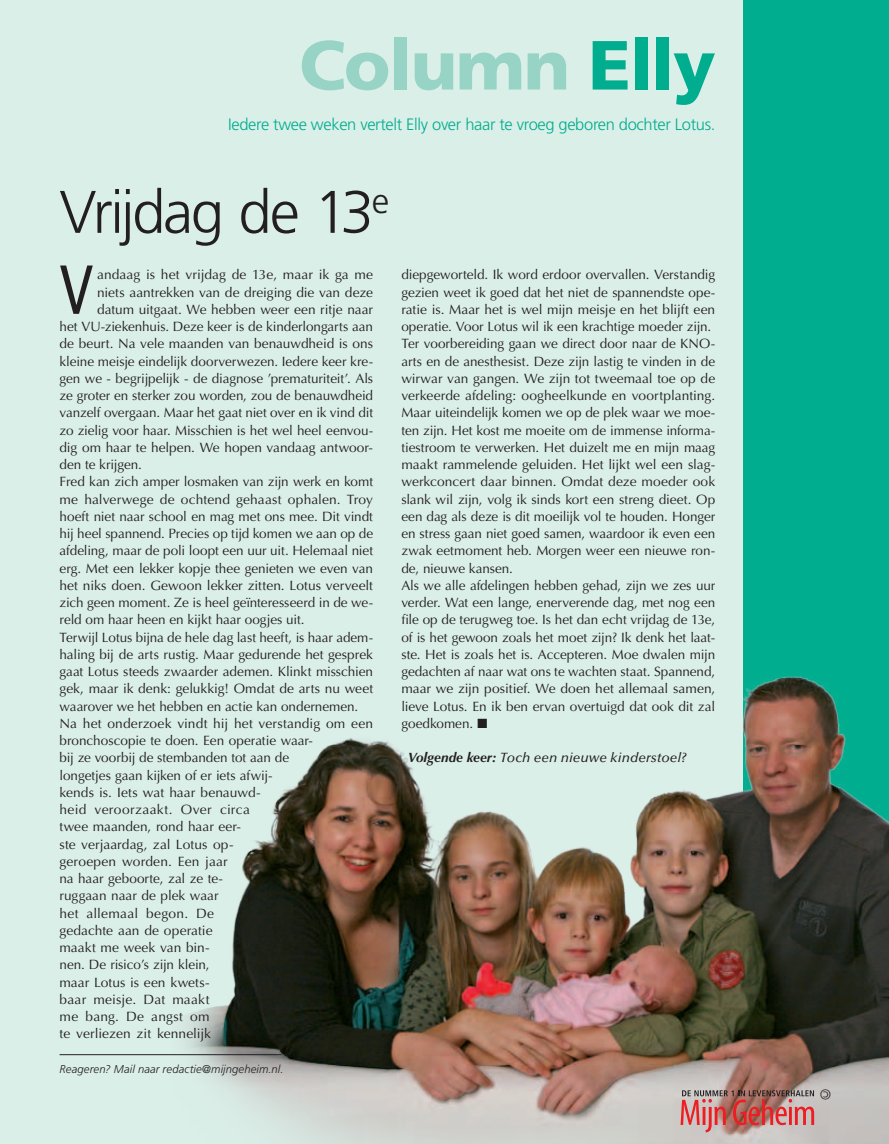
<style>
.page{position:relative;width:889px;height:1144px;background:#dbefe9}
.page>*{position:absolute;margin:0;border:0;box-sizing:border-box;transform-origin:0 0}
.t1{font:900 69.45px "Frutiger LT Std";letter-spacing:-.02em;color:#97d4c5}
._11b__Kadertekst_ini{font:condensed 69.15px "Frutiger LT Std";color:#231f20;scale:.91 1}
.t2{font:300 60px "Frutiger LT Std";letter-spacing:-.04em;color:#231f20}
.t3{font:300 16.5px "Frutiger LT Std";letter-spacing:-.02em;color:#00ad8e}
._11a__Kadertekst{font:13.5px/17.2px "Optima LT Std";color:#231f20;text-align:justify}
._11b__Kadertekst_ini-2{font:13.5px "Optima LT Std";letter-spacing:-.005em;color:#231f20}
._11a__Kadertekst-2{font:italic 500 13.5px "Optima LT Std";letter-spacing:.005em;color:#231f20}
._13__Meer_info{font:italic 300 11.25px "Frutiger LT Std";letter-spacing:.01em;color:#231f20}
.s1{color:#00ad8e}
.s2{font-family:"European Pi Three"}
.s3{font-weight:700}
</style>
<div class="page">
<div style="left:743px;top:0;width:146px;height:1144px;background:#00ad8e"></div>
<img style="left:172px;top:676px;width:717px;height:468px">
<hr style="left:60px;top:1054px;width:655px;height:1px;background:#231f20">
<svg style="left:680px;top:1090px;width:134px;height:42px;background:#bb7d7a"></svg>
<svg style="left:820px;top:1089px;width:10px;height:10px"></svg>
<p class="t1" style="left:299px;top:23px;width:418px">Column <span class="s1">Elly</span></p>
<p class="t3" style="left:228px;top:115px;width:489px">Iedere twee weken vertelt Elly over haar te vroeg geboren dochter Lotus.</p>
<p class="t2" style="left:60px;top:178px;width:331px">Vrijdag de 13<sup>e</sup></p>
<p class="_11b__Kadertekst_ini" style="left:60px;top:250px;width:39px">V</p>
<p class="_11b__Kadertekst_ini-2" style="left:97px;top:267px;width:277px">andaag is het vrijdag de 13e, maar ik ga me</p>
<p class="_11b__Kadertekst_ini-2" style="left:97px;top:284px;width:277px">niets aantrekken van de dreiging die van deze</p>
<p class="_11b__Kadertekst_ini-2" style="left:97px;top:301px;width:277px">datum uitgaat. We hebben weer een ritje naar</p>
<p class="_11b__Kadertekst_ini-2" style="left:60px;top:319px;width:315px">het VU-ziekenhuis. Deze keer is de kinderlongarts aan</p>
<p class="_11b__Kadertekst_ini-2" style="left:60px;top:336px;width:315px">de beurt. Na vele maanden van benauwdheid is ons</p>
<p class="_11b__Kadertekst_ini-2" style="left:60px;top:353px;width:315px">kleine meisje eindelijk doorverwezen. Iedere keer kre-</p>
<p class="_11b__Kadertekst_ini-2" style="left:60px;top:370px;width:315px">gen we - begrijpelijk - de diagnose ’prematuriteit’. Als</p>
<p class="_11b__Kadertekst_ini-2" style="left:60px;top:388px;width:315px">ze groter en sterker zou worden, zou de benauwdheid</p>
<p class="_11b__Kadertekst_ini-2" style="left:60px;top:405px;width:315px">vanzelf overgaan. Maar het gaat niet over en ik vind dit</p>
<p class="_11b__Kadertekst_ini-2" style="left:60px;top:422px;width:315px">zo zielig voor haar. Misschien is het wel heel eenvou-</p>
<p class="_11b__Kadertekst_ini-2" style="left:60px;top:439px;width:315px">dig om haar te helpen. We hopen vandaag antwoor-</p>
<p class="_11b__Kadertekst_ini-2" style="left:60px;top:457px;width:84px">den te krijgen.</p>
<p class="_11a__Kadertekst" style="left:60px;top:473px;width:315px">Fred kan zich amper losmaken van zijn werk en komt me halverwege de ochtend gehaast ophalen. Troy hoeft niet naar school en mag met ons mee. Dit vindt hij heel spannend. Precies op tijd komen we aan op de afdeling, maar de poli loopt een uur uit. Helemaal niet erg. Met een lekker kopje thee genieten we even van het niks doen. Gewoon lekker zitten. Lotus verveelt zich geen moment. Ze is heel geïnteresseerd in de we&shy;reld om haar heen en kijkt haar oogjes uit.</p>
<p class="_11a__Kadertekst" style="left:60px;top:629px;width:315px">Terwijl Lotus bijna de hele dag last heeft, is haar adem&shy;haling bij de arts rustig. Maar gedurende het gesprek gaat Lotus steeds zwaarder ademen. Klinkt misschien gek, maar ik denk: gelukkig! Omdat de arts nu weet waarover we het hebben en actie kan ondernemen.</p>
<p class="_11a__Kadertekst" style="left:60px;top:715px;width:315px;text-align:left">Na het onderzoek vindt hij het verstandig om een bronchoscopie te doen. Een operatie waar-<br>bij ze voorbij de stembanden tot aan de<br>longetjes gaan kijken of er iets afwij-<br>kends is. Iets wat haar benauwd-<br>heid veroorzaakt. Over circa<br>twee maanden, rond haar eer-<br>ste verjaardag, zal Lotus op-<br>geroepen worden. Een jaar<br>na haar geboorte, zal ze te-<br>ruggaan naar de plek waar<br>het allemaal begon. De<br>gedachte aan de operatie<br>maakt me week van bin-<br>nen. De risico’s zijn klein,<br>maar Lotus is een kwets-<br>baar meisje. Dat maakt<br>me bang. De angst om<br>te verliezen zit kennelijk</p>
<p class="_13__Meer_info" style="left:60px;top:1062px;width:225px">Reageren? Mail naar redactie@mijngeheim.nl.</p>
<p class="_11a__Kadertekst" style="left:401px;top:266px;width:315px">diepgeworteld. Ik word erdoor overvallen. Verstandig gezien weet ik goed dat het niet de spannendste ope&shy;ratie is. Maar het is wel mijn meisje en het blijft een operatie. Voor Lotus wil ik een krachtige moeder zijn.</p>
<p class="_11a__Kadertekst" style="left:401px;top:335px;width:315px">Ter voorbereiding gaan we direct door naar de KNO&shy;arts en de anesthesist. Deze zijn lastig te vinden in de wirwar van gangen. We zijn tot tweemaal toe op de verkeerde afdeling: oogheelkunde en voortplanting.<br>Maar uiteindelijk komen we op de plek waar we moe&shy;ten zijn. Het kost me moeite om de immense informa&shy;tiestroom te verwerken. Het duizelt me en mijn maag maakt rammelende geluiden. Het lijkt wel een slag&shy;werkconcert daar binnen. Omdat deze moeder ook slank wil zijn, volg ik sinds kort een streng dieet. Op een dag als deze is dit moeilijk vol te houden. Honger en stress gaan niet goed samen, waardoor ik even een zwak eetmoment heb. Morgen weer een nieuwe ron&shy;de, nieuwe kansen.</p>
<p class="_11a__Kadertekst" style="left:401px;top:577px;width:315px">Als we alle afdelingen hebben gehad, zijn we zes uur verder. Wat een lange, enerverende dag, met nog een file op de terugweg toe. Is het dan echt vrijdag de 13e, of is het gewoon zoals het moet zijn? Ik denk het laat&shy;ste. Het is zoals het is. Accepteren. Moe dwalen mijn gedachten af naar wat ons te wachten staat. Spannend, maar we zijn positief. We doen het allemaal samen, lieve Lotus. En ik ben ervan overtuigd dat ook dit zal goedkomen. <span class="s2">L</span></p>
<p class="_11a__Kadertekst-2" style="left:408px;top:750px;width:280px"><span class="s3">Volgende keer:</span> Toch een nieuwe kinderstoel?</p>
</div>
